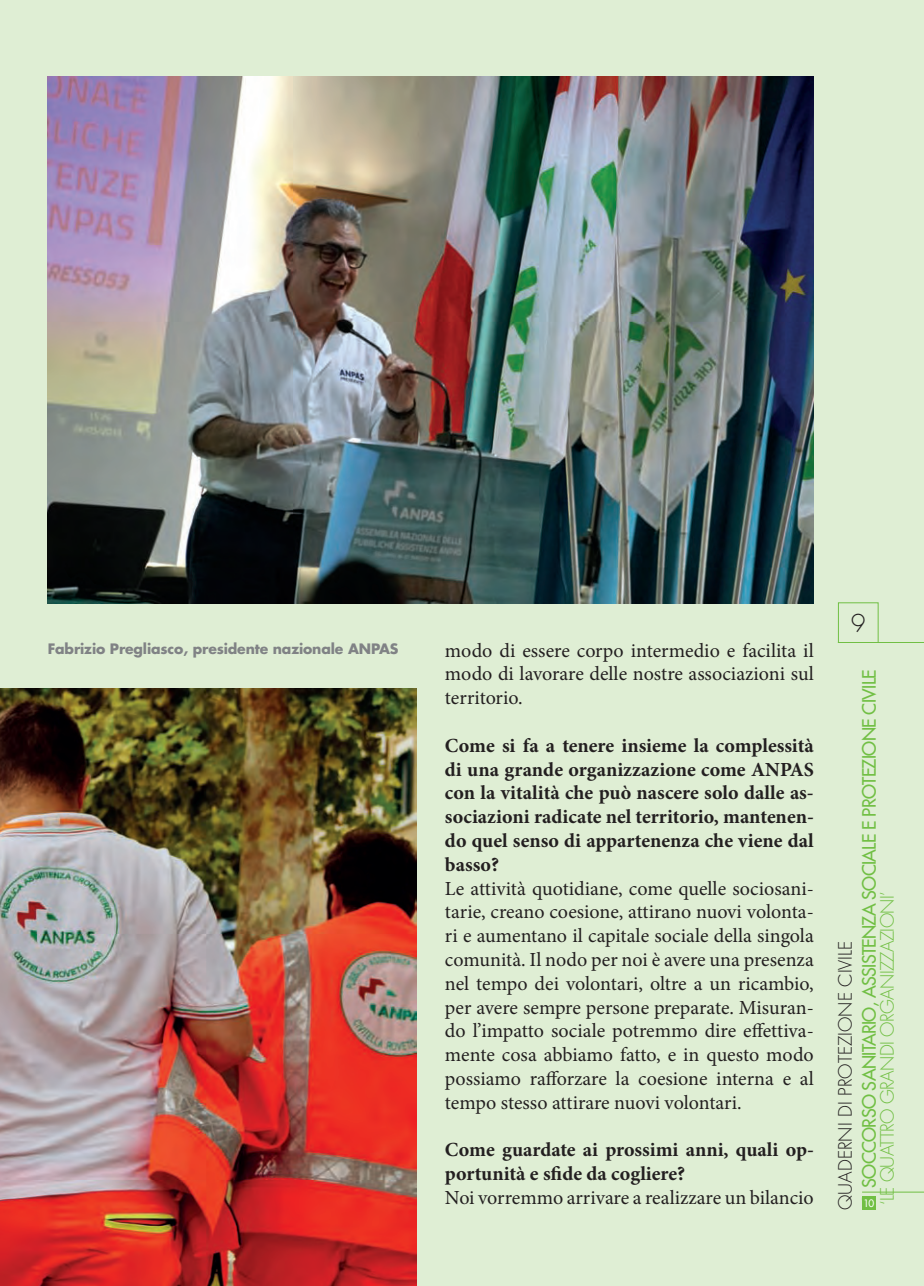
<style>
.page{position:relative;width:924px;height:1286px;background:#fff}
.page>*{position:absolute;margin:0;border:0;box-sizing:border-box;transform-origin:0 0}
.t1{font:300 24px "Futura";color:#231f20}
.t2{font:20px/23.8px "Minion Pro";color:#231f20;text-align:justify}
.t3{font:700 20px/23.8px "Minion Pro";color:#231f20}
.t4{font:18px/24px "Futura";letter-spacing:-.035em;color:#71bf44}
.t5{font:300 18px "Futura";letter-spacing:-.035em;color:#71bf44}
.t6{font:700 14px "Futura";letter-spacing:-.01em;color:#808285}
.t7{font:10px "Futura";color:#fff}
.s1{font-weight:700}
.s2{font-weight:400}
.s3{font-weight:300;color:#231f20}
.s4{font-weight:300}
</style>
<div class="page">
<div style="left:0;top:0;width:923px;height:1286px;background:#dfeed4"></div>
<hr style="left:837px;top:642px;width:86px;height:1px;background:#71bf44">
<div style="left:837px;top:602px;width:41px;height:41px;border:1px solid #71bf44"></div>
<img style="left:48px;top:76px;width:765px;height:527px">
<img style="left:0;top:688px;width:416px;height:598px">
<div style="left:861px;top:1196px;width:14px;height:14px;background:#71bf44"></div>
<hr style="left:861px;top:1192px;width:62px;height:1px;background:#71bf44">
<p class="t6" style="left:48px;top:639px;width:352px">Fabrizio Pregliasco, presidente nazionale ANPAS</p>
<p class="t2" style="left:445px;top:638px;width:370px">modo di essere corpo intermedio e facilita il modo di lavorare delle nostre associazioni sul territorio.</p>
<p class="t2" style="left:445px;top:733px;width:370px;text-align:left"><span class="s1">Come si fa a tenere insieme la complessità di una grande organizzazione come ANPAS con la vitalità che può nascere solo dalle as&shy;sociazioni radicate nel territorio, mantenen&shy;do quel senso di appartenenza che viene dal basso?<br></span>Le attività quotidiane, come quelle sociosani&shy;tarie, creano coesione, attirano nuovi volonta&shy;ri e aumentano il capitale sociale della singola comunità. Il nodo per noi è avere una presenza nel tempo dei volontari, oltre a un ricambio, per avere sempre persone preparate. Misuran&shy;do l’impatto sociale potremmo dire effettiva&shy;mente cosa abbiamo fatto, e in questo modo possiamo rafforzare la coesione interna e al tempo stesso attirare nuovi volontari.</p>
<p class="t3" style="left:445px;top:1139px;width:370px">Come guardate ai prossimi anni, quali op&shy;portunità e sfide da cogliere?<br><span class="s2">Noi vorremmo arrivare a realizzare un bilancio</span></p>
<p class="t1" style="left:850px;top:608px;width:16px">9</p>
<p class="t4" style="left:832px;top:1204px;width:536px;text-indent:-6px;rotate:-90deg"><span class="s3">QUADERNI DI PROTEZIONE CIVILE<br></span><span class="s4">1</span> SOCCORSO SANITARIO, ASSISTENZA SOCIALE E PROTEZIONE CIVILE</p>
<p class="t5" style="left:875px;top:1205px;width:315px;rotate:-90deg">‘LE QUATTRO GRANDI ORGANIZZAZIONI’</p>
<p class="t7" style="left:863px;top:1197px;width:12px">10</p>
</div>
